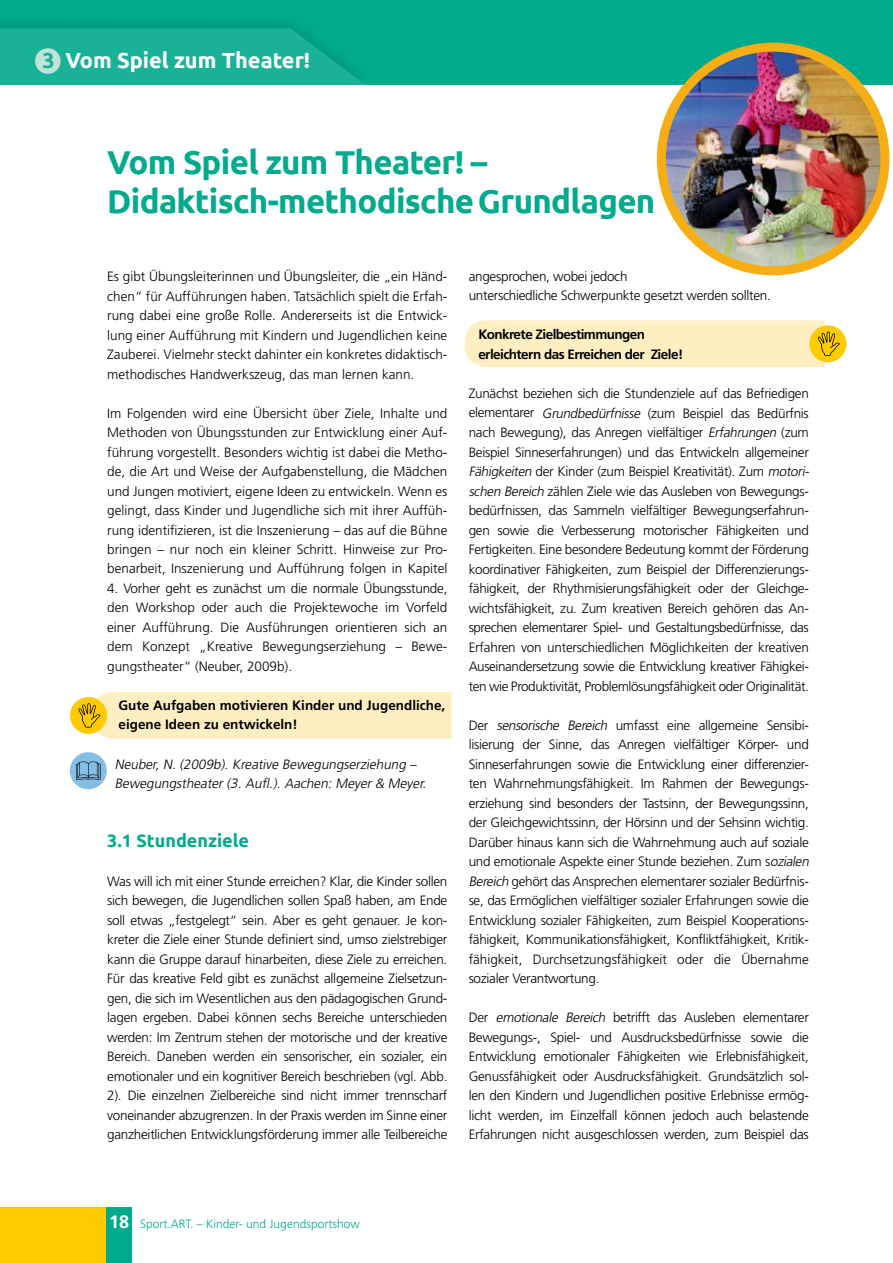
<style>
.page{position:relative;width:893px;height:1263px;background:#fff}
.page>*{position:absolute;margin:0;border:0;box-sizing:border-box;transform-origin:0 0}
.t1{font:700 33px/39px "Ubuntu";letter-spacing:-.02em;color:#00aa8d}
.t2{font:700 21.75px "Ubuntu";color:#fff}
.t3{font:700 18px "Ubuntu";color:#00aa8d}
.t4{font:300 13.5px/19.5px "Frutiger LT Pro";letter-spacing:-.02em;color:#000;text-align:justify}
.t5{font:italic 300 13.5px/19.5px "Frutiger LT Pro";color:#000}
.t6{font:700 13.5px/19.5px "Frutiger LT Pro";color:#000}
.t7{font:700 13.5px/19.5px "Frutiger LT Pro";letter-spacing:-.04em;color:#000}
.t8{font:300 12px "Frutiger LT Pro";color:#00aa8d}
.s1{color:#00aa8d}
.s2{font-style:italic}
.s3{font-family:"Frutiger LT Com";font-weight:700;font-size:18px;color:#fff}
</style>
<div class="page">
<div style="left:0;top:0;width:893px;height:85px;background:#00aa8d"></div>
<div style="left:0;top:1208px;width:106px;height:55px;background:#fdcb00"></div>
<div style="left:106px;top:1208px;width:26px;height:55px;background:#00aa8d"></div>
<div style="left:809px;top:325px;width:37px;height:37px;background:#fdcb00;border-radius:50%"></div>
<svg style="left:465px;top:320px;width:375px;height:47px;background:#fcecba"></svg>
<div style="left:70px;top:697px;width:37px;height:37px;background:#fdcb00;border-radius:50%"></div>
<svg style="left:78px;top:692px;width:374px;height:47px;background:#fcecb9"></svg>
<div style="left:70px;top:752px;width:37px;height:37px;background:#86bde5;border-radius:50%"></div>
<svg style="left:76px;top:761px;width:25px;height:19px"></svg>
<img style="left:661px;top:47px;width:220px;height:224px">
<div style="left:657px;top:43px;width:232px;height:232px;border:9px solid #f7ae14;border-radius:50%"></div>
<div style="left:0;top:14px;width:374px;height:73px;background:#000;opacity:.9"></div>
<svg style="left:0;top:28px;width:366px;height:57px;background:#1ab197"></svg>
<h2 class="t2" style="left:43px;top:47px;width:269px"><span class="s1">3</span> Vom Spiel zum Theater!</h2>
<h1 class="t1" style="left:107px;top:142px;width:550px">Vom Spiel zum Theater! –<br>Didaktisch-methodische Grundlagen</h1>
<p class="t4" style="left:107px;top:267px;width:342px">Es gibt Übungsleiterinnen und Übungsleiter, die „ein Händ&shy;chen“ für Aufführungen haben. Tatsächlich spielt die Erfah&shy;rung dabei eine große Rolle. Andererseits ist die Entwick&shy;lung einer Aufführung mit Kindern und Jugendlichen keine Zauberei. Vielmehr steckt dahinter ein konkretes didaktisch&shy;methodisches Handwerkszeug, das man lernen kann.</p>
<p class="t4" style="left:107px;top:403px;width:342px">Im Folgenden wird eine Übersicht über Ziele, Inhalte und Methoden von Übungsstunden zur Entwicklung einer Auf&shy;führung vorgestellt. Besonders wichtig ist dabei die Metho&shy;de, die Art und Weise der Aufgabenstellung, die Mädchen und Jungen motiviert, eigene Ideen zu entwickeln. Wenn es gelingt, dass Kinder und Jugendliche sich mit ihrer Auffüh&shy;rung identifizieren, ist die Inszenierung – das auf die Bühne bringen – nur noch ein kleiner Schritt. Hinweise zur Pro&shy;benarbeit, Inszenierung und Aufführung folgen in Kapitel</p>
<p class="t4" style="left:107px;top:579px;width:342px">4. Vorher geht es zunächst um die normale Übungsstunde, den Workshop oder auch die Projektewoche im Vorfeld einer Aufführung. Die Ausführungen orientieren sich an dem Konzept „Kreative Bewegungserziehung – Bewe&shy;gungstheater“ (Neuber, 2009b).</p>
<p class="t6" style="left:118px;top:696px;width:328px">Gute Aufgaben motivieren Kinder und Jugendliche, eigene Ideen zu entwickeln!</p>
<p class="t5" style="left:115px;top:754px;width:316px">Neuber, N. (2009b). Kreative Bewegungserziehung –<br>Bewegungstheater (3. Aufl.). Aachen: Meyer &amp; Meyer.</p>
<h3 class="t3" style="left:107px;top:829px;width:143px">3.1 Stundenziele</h3>
<p class="t4" style="left:107px;top:871px;width:342px">Was will ich mit einer Stunde erreichen? Klar, die Kinder sollen sich bewegen, die Jugendlichen sollen Spaß haben, am Ende soll etwas „festgelegt“ sein. Aber es geht genauer. Je kon&shy;kreter die Ziele einer Stunde definiert sind, umso zielstrebiger kann die Gruppe darauf hinarbeiten, diese Ziele zu erreichen.<br>Für das kreative Feld gibt es zunächst allgemeine Zielsetzun&shy;gen, die sich im Wesentlichen aus den pädagogischen Grund&shy;lagen ergeben. Dabei können sechs Bereiche unterschieden werden: Im Zentrum stehen der motorische und der kreative Bereich. Daneben werden ein sensorischer, ein sozialer, ein emotionaler und ein kognitiver Bereich beschrieben (vgl. Abb.<br>2). Die einzelnen Zielbereiche sind nicht immer trennscharf voneinander abzugrenzen. In der Praxis werden im Sinne einer ganzheitlichen Entwicklungsförderung immer alle Teilbereiche</p>
<p class="t4" style="left:469px;top:267px;width:304px">angesprochen, wobei jedoch<br>unterschiedliche Schwerpunkte gesetzt werden sollten.</p>
<p class="t7" style="left:478px;top:325px;width:206px">Konkrete Zielbestimmungen erleichtern das Erreichen der Ziele!</p>
<p class="t4" style="left:469px;top:384px;width:344px;text-align:left">Zunächst beziehen sich die Stundenziele auf das Befriedigen elementarer <span class="s2">Grundbedürfnisse</span> (zum Beispiel das Bedürfnis nach Bewegung), das Anregen vielfältiger <span class="s2">Erfahrungen</span> (zum Beispiel Sinneserfahrungen) und das Entwickeln allgemeiner <span class="s2">Fähigkeiten</span> der Kinder (zum Beispiel Kreativität). Zum <span class="s2">motori&shy;schen Bereich</span> zählen Ziele wie das Ausleben von Bewegungs&shy;bedürfnissen, das Sammeln vielfältiger Bewegungserfahrun&shy;gen sowie die Verbesserung motorischer Fähigkeiten und Fertigkeiten. Eine besondere Bedeutung kommt der Förderung koordinativer Fähigkeiten, zum Beispiel der Differenzierungs&shy;fähigkeit, der Rhythmisierungsfähigkeit oder der Gleichge&shy;wichtsfähigkeit, zu. Zum kreativen Bereich gehören das An&shy;sprechen elementarer Spiel- und Gestaltungsbedürfnisse, das Erfahren von unterschiedlichen Möglichkeiten der kreativen Auseinandersetzung sowie die Entwicklung kreativer Fähigkei&shy;ten wie Produktivität, Problemlösungsfähigkeit oder Originalität.</p>
<p class="t4" style="left:469px;top:715px;width:344px;text-align:left">Der <span class="s2">sensorische Bereich</span> umfasst eine allgemeine Sensibi&shy;lisierung der Sinne, das Anregen vielfältiger Körper- und Sinneserfahrungen sowie die Entwicklung einer differenzier&shy;ten Wahrnehmungsfähigkeit. Im Rahmen der Bewegungs&shy;erziehung sind besonders der Tastsinn, der Bewegungssinn, der Gleichgewichtssinn, der Hörsinn und der Sehsinn wichtig.<br>Darüber hinaus kann sich die Wahrnehmung auch auf soziale und emotionale Aspekte einer Stunde beziehen. Zum s<span class="s2">ozialen Bereich</span> gehört das Ansprechen elementarer sozialer Bedürfnis&shy;se, das Ermöglichen vielfältiger sozialer Erfahrungen sowie die Entwicklung sozialer Fähigkeiten, zum Beispiel Kooperations&shy;fähigkeit, Kommunikationsfähigkeit, Konfliktfähigkeit, Kritik&shy;fähigkeit, Durchsetzungsfähigkeit oder die Übernahme sozialer Verantwortung.</p>
<p class="t4" style="left:469px;top:1008px;width:342px">Der <span class="s2">emotionale Bereich</span> betrifft das Ausleben elementarer Bewegungs-, Spiel- und Ausdrucksbedürfnisse sowie die Entwicklung emotionaler Fähigkeiten wie Erlebnisfähigkeit, Genussfähigkeit oder Ausdrucksfähigkeit. Grundsätzlich sol&shy;len den Kindern und Jugendlichen positive Erlebnisse ermög&shy;licht werden, im Einzelfall können jedoch auch belastende Erfahrungen nicht ausgeschlossen werden, zum Beispiel das</p>
<p class="t8" style="left:109px;top:1216px;width:252px"><span class="s3">18</span> Sport.ART. – Kinder- und Jugendsportshow</p>
</div>
